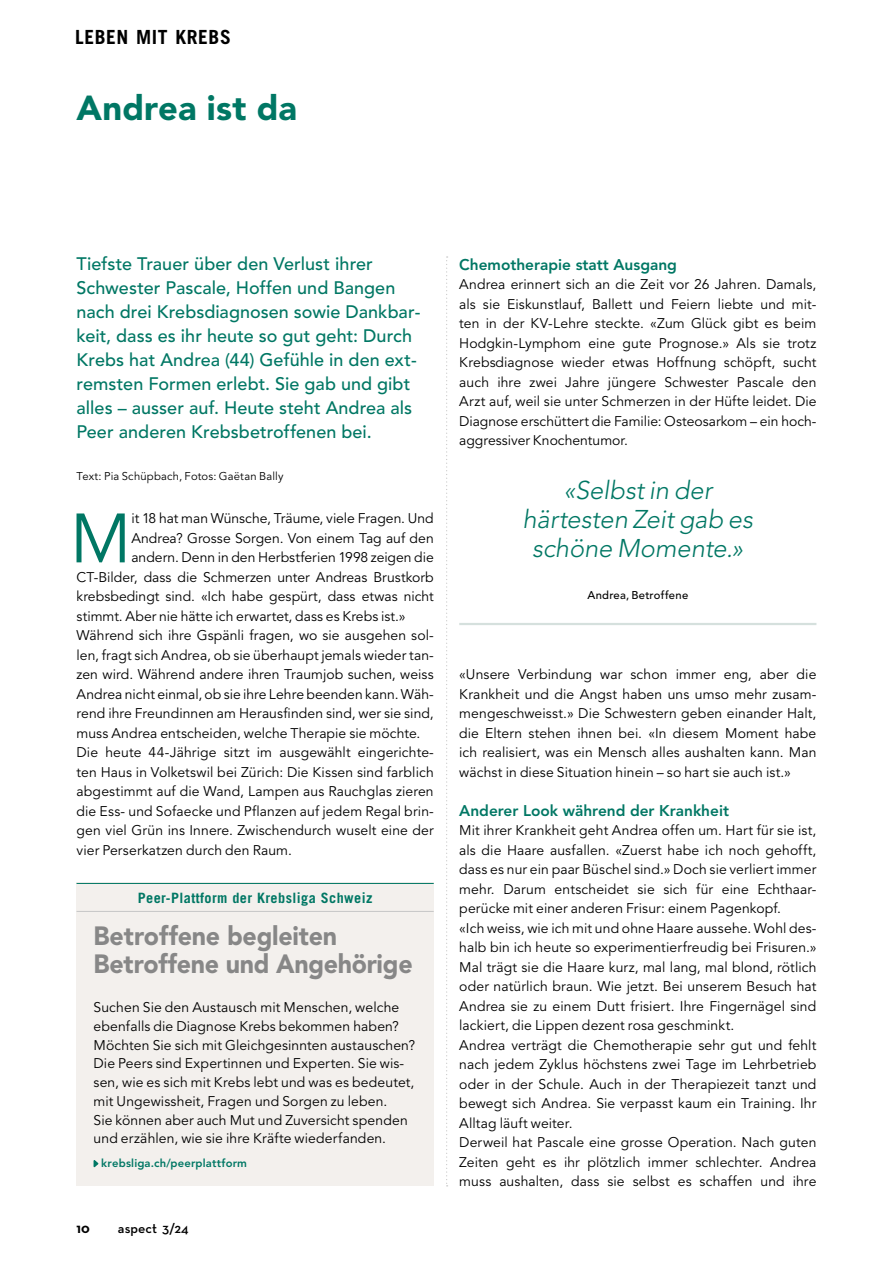
<style>
.page{position:relative;width:893px;height:1263px;background:#fff}
.page>*{position:absolute;margin:0;border:0;box-sizing:border-box;transform-origin:0 0}
.t1{font:69px "Avenir LT Std";color:#007764}
.t2{font:900 34.5px "Avenir LT Std";letter-spacing:.005em;color:#007764}
.t3{font:900 26.25px/28.5px "Avenir LT Std";letter-spacing:-.01em;color:#878787;scale:.95 1}
.t4{font:italic 300 25.5px/29.2px "Avenir LT Std";color:#007764;text-align:center}
.t5{font:700 19.5px "Trade Gothic LT Com";letter-spacing:.03em;color:#000}
.t6{font:500 18px/24px "Avenir LT Std";letter-spacing:.005em;color:#007764}
.t7{font:800 15.45px "Avenir LT Std";color:#007764}
.t8{font:700 14.25px "Trade Gothic LT Com";letter-spacing:.03em;color:#007764}
.t9{font:13.95px/19.5px "Avenir LT Std";letter-spacing:.005em;color:#000;text-align:justify}
.t10{font:600 13.95px "Neutraface Text";letter-spacing:.005em;color:#000}
.t11{font:700 13.95px "Neutraface Text";color:#000}
.t12{font:11.25px "Avenir LT Std";letter-spacing:.015em;color:#000}
.t13{font:800 11.25px "Avenir LT Std";letter-spacing:.015em;color:#007764}
.t14{font:500 11.25px "Avenir LT Std";letter-spacing:.025em;color:#000}
</style>
<div class="page">
<hr style="left:459px;top:623px;width:357px;height:2px;background:#d5e0dd">
<svg style="left:446px;top:256px;width:2px;height:930px"></svg>
<div style="left:77px;top:883px;width:357px;height:303px;background:#f3f0ed"></div>
<svg style="left:93px;top:1160px;width:6px;height:8px"></svg>
<hr style="left:77px;top:883px;width:357px;height:1px;background:#007764">
<hr style="left:77px;top:911px;width:357px;height:1px;background:#c6c6c6">
<h3 class="t5" style="left:75px;top:25px;width:157px">LEBEN MIT KREBS</h3>
<h2 class="t2" style="left:77px;top:88px;width:222px">Andrea ist da</h2>
<p class="t6" style="left:77px;top:252px;width:345px">Tiefste Trauer über den Verlust ihrer Schwester Pascale, Hoffen und Bangen nach drei Krebsdiagnosen sowie Dankbar&shy;keit, dass es ihr heute so gut geht: Durch Krebs hat Andrea (44) Gefühle in den ext&shy;remsten Formen erlebt. Sie gab und gibt alles – ausser auf. Heute steht Andrea als Peer anderen Krebsbetroffenen bei.</p>
<p class="t12" style="left:77px;top:469px;width:208px">Text: Pia Schüpbach, Fotos: Gaëtan Bally</p>
<h1 class="t1" style="left:70px;top:499px;width:63px">M</h1>
<p class="t9" style="left:131px;top:509px;width:304px">it 18 hat man Wünsche, Träume, viele Fragen. Und</p>
<p class="t9" style="left:131px;top:529px;width:304px">Andrea? Grosse Sorgen. Von einem Tag auf den</p>
<p class="t9" style="left:131px;top:548px;width:304px">andern. Denn in den Herbstferien 1998 zeigen die</p>
<p class="t9" style="left:77px;top:568px;width:359px">CT-Bilder, dass die Schmerzen unter Andreas Brustkorb</p>
<p class="t9" style="left:77px;top:587px;width:359px">krebsbedingt sind. «Ich habe gespürt, dass etwas nicht</p>
<p class="t9" style="left:77px;top:607px;width:330px">stimmt. Aber nie hätte ich erwartet, dass es Krebs ist.»</p>
<p class="t9" style="left:77px;top:626px;width:359px">Während sich ihre Gspänli fragen, wo sie ausgehen sol-</p>
<p class="t9" style="left:77px;top:646px;width:359px">len, fragt sich Andrea, ob sie überhaupt jemals wieder tan-</p>
<p class="t9" style="left:77px;top:665px;width:359px">zen wird. Während andere ihren Traumjob suchen, weiss</p>
<p class="t9" style="left:77px;top:685px;width:359px">Andrea nicht einmal, ob sie ihre Lehre beenden kann. Wäh-</p>
<p class="t9" style="left:77px;top:704px;width:359px">rend ihre Freundinnen am Herausfinden sind, wer sie sind,</p>
<p class="t9" style="left:77px;top:724px;width:345px">muss Andrea entscheiden, welche Therapie sie möchte.</p>
<p class="t9" style="left:77px;top:743px;width:359px">Die heute 44-Jährige sitzt im ausgewählt eingerichte-</p>
<p class="t9" style="left:77px;top:763px;width:359px">ten Haus in Volketswil bei Zürich: Die Kissen sind farblich</p>
<p class="t9" style="left:77px;top:782px;width:359px">abgestimmt auf die Wand, Lampen aus Rauchglas zieren</p>
<p class="t9" style="left:77px;top:802px;width:359px">die Ess- und Sofaecke und Pflanzen auf jedem Regal brin-</p>
<p class="t9" style="left:77px;top:821px;width:359px">gen viel Grün ins Innere. Zwischendurch wuselt eine der</p>
<p class="t9" style="left:77px;top:841px;width:217px">vier Perserkatzen durch den Raum.</p>
<p class="t8" style="left:138px;top:889px;width:236px">Peer-Plattform der Krebsliga Schweiz</p>
<h3 class="t3" style="left:94px;top:921px;width:337px">Betroffene begleiten<br>Betroffene und Angehörige</h3>
<p class="t9" style="left:94px;top:998px;width:323px;line-height:18.8px;text-align:left">Suchen Sie den Austausch mit Menschen, welche ebenfalls die Diagnose Krebs bekommen haben?<br>Möchten Sie sich mit Gleichgesinnten austauschen?<br>Die Peers sind Expertinnen und Experten. Sie wis&shy;sen, wie es sich mit Krebs lebt und was es bedeutet, mit Ungewissheit, Fragen und Sorgen zu leben.<br>Sie können aber auch Mut und Zuversicht spenden und erzählen, wie sie ihre Kräfte wiederfanden.</p>
<p class="t13" style="left:101px;top:1157px;width:147px">krebsliga.ch/peerplattform</p>
<p class="t11" style="left:77px;top:1219px;width:15px">10</p>
<p class="t10" style="left:118px;top:1219px;width:72px">aspect 3/24</p>
<p class="t7" style="left:459px;top:255px;width:219px">Chemotherapie statt Ausgang</p>
<p class="t9" style="left:459px;top:275px;width:359px">Andrea erinnert sich an die Zeit vor 26 Jahren. Damals, als sie Eiskunstlauf, Ballett und Feiern liebte und mit&shy;ten in der KV-Lehre steckte. «Zum Glück gibt es beim Hodg kin-Lymphom eine gute Prognose.» Als sie trotz Krebs diagnose wieder etwas Hoffnung schöpft, sucht auch ihre zwei Jahre jüngere Schwester Pascale den Arzt auf, weil sie unter Schmerzen in der Hüfte leidet. Die Diagnose erschüttert die Familie: Osteosarkom – ein hoch&shy;aggressiver Knochentumor.</p>
<h3 class="t4" style="left:523px;top:476px;width:232px">«Selbst in der härtesten Zeit gab es schöne Momente.»</h3>
<p class="t14" style="left:587px;top:589px;width:102px">Andrea, Betroffene</p>
<p class="t9" style="left:459px;top:665px;width:359px">«Unsere Verbindung war schon immer eng, aber die Krankheit und die Angst haben uns umso mehr zusam&shy;mengeschweisst.» Die Schwestern geben einander Halt, die Eltern stehen ihnen bei. «In diesem Moment habe ich realisiert, was ein Mensch alles aushalten kann. Man wächst in diese Situation hinein – so hart sie auch ist.»</p>
<p class="t7" style="left:459px;top:801px;width:271px">Anderer Look während der Krankheit</p>
<p class="t9" style="left:459px;top:821px;width:359px;text-align:left">Mit ihrer Krankheit geht Andrea offen um. Hart für sie ist, als die Haare ausfallen. «Zuerst habe ich noch gehofft, dass es nur ein paar Büschel sind.» Doch sie verliert immer mehr. Darum entscheidet sie sich für eine Echthaar&shy;perücke mit einer anderen Frisur: einem Pagenkopf.<br>«Ich weiss, wie ich mit und ohne Haare aussehe. Wohl des&shy;halb bin ich heute so experimentierfreudig bei Frisuren.» Mal trägt sie die Haare kurz, mal lang, mal blond, rötlich oder natürlich braun. Wie jetzt. Bei unserem Besuch hat Andrea sie zu einem Dutt frisiert. Ihre Fingernägel sind lackiert, die Lippen dezent rosa geschminkt.<br>Andrea verträgt die Chemotherapie sehr gut und fehlt nach jedem Zyklus höchstens zwei Tage im Lehrbetrieb oder in der Schule. Auch in der Therapiezeit tanzt und bewegt sich Andrea. Sie verpasst kaum ein Training. Ihr Alltag läuft weiter.<br>Derweil hat Pascale eine grosse Operation. Nach guten Zeiten geht es ihr plötzlich immer schlechter. Andrea muss aushalten, dass sie selbst es schaffen und ihre</p>
</div>
